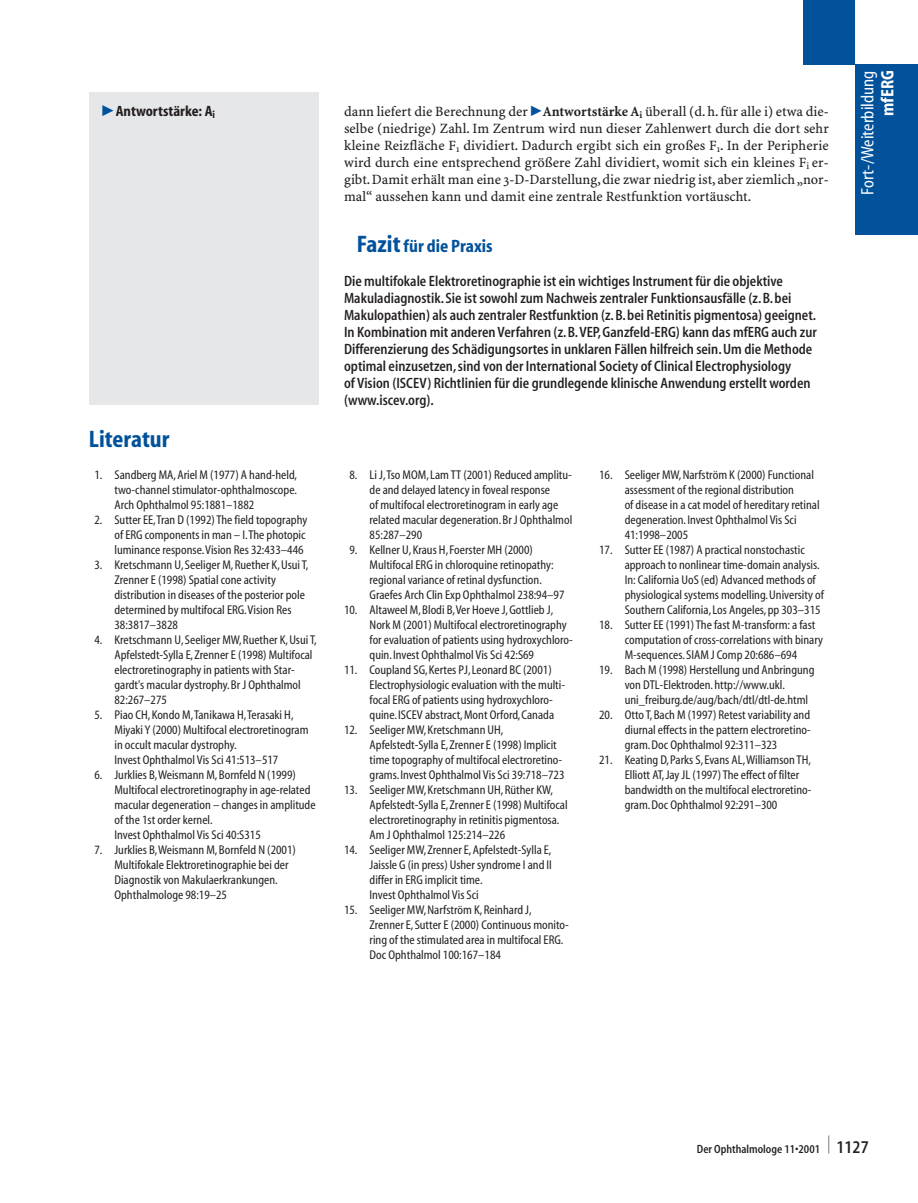
<style>
.page{position:relative;width:918px;height:1203px;background:#fff}
.page>*{position:absolute;margin:0;border:0;box-sizing:border-box;transform-origin:0 0}
.t1{font:700 condensed 24px "S Myriad";color:#01519b}
.t2{font:condensed 18px "S Myriad";color:#fff}
.t3{font:700 condensed 18px "S Myriad";color:#01519b}
.t4{font:700 condensed 18px "S Myriad";color:#fff}
.t5{font:600 condensed 15px/17px "S Myriad";color:#231f20}
.t6{font:700 condensed 15px "S Myriad";color:#231f20}
.t7{font:14.25px/17px "S Minion Plus";color:#231f20;text-align:justify}
.t8{font:condensed 12.75px/15px "S Myriad";color:#231f20}
.t9{font:600 condensed 12px "S Myriad";color:#231f20}
.s1{font-family:"Mathematical Pi Six";font-weight:400;font-stretch:normal;color:#01519b}
.s2{font-family:"Mathematical Pi Six";color:#01519b}
.s3{font-weight:700}
.s4{font-size:24px}
.s5{font-size:18px}
</style>
<div class="page">
<div style="left:855px;top:65px;width:63px;height:170px;background:#01519b"></div>
<div style="left:804px;top:0;width:51px;height:64px;background:#01519b"></div>
<div style="left:89px;top:92px;width:230px;height:313px;background:#e6e7e9"></div>
<p class="t6" style="left:102px;top:105px;width:115px"><span class="s1">-</span>Antwortstärke: A<sub>i</sub></p>
<h1 class="t1" style="left:89px;top:430px;width:82px">Literatur</h1>
<p class="t8" style="left:114px;top:467px;width:184px;text-align:justify;text-indent:-20px">1. Sandberg MA,Ariel M (1977) A hand-held, two-channel stimulator-ophthalmoscope.<br>Arch Ophthalmol 95:1881–1882</p>
<p class="t8" style="left:114px;top:512px;width:194px;text-indent:-20px">2. Sutter EE,Tran D (1992) The field topography of ERG components in man – I.The photopic luminance response.Vision Res 32:433–446</p>
<p class="t8" style="left:114px;top:557px;width:196px;text-indent:-20px">3. Kretschmann U,Seeliger M,Ruether K,Usui T, Zrenner E (1998) Spatial cone activity distribution in diseases of the posterior pole determined by multifocal ERG.Vision Res 38:3817–3828</p>
<p class="t8" style="left:114px;top:632px;width:204px;text-indent:-20px">4. Kretschmann U,Seeliger MW,Ruether K,Usui T, Apfelstedt-Sylla E,Zrenner E (1998) Multifocal electroretinography in patients with Star&shy;gardt's macular dystrophy.Br J Ophthalmol 82:267–275</p>
<p class="t8" style="left:114px;top:707px;width:196px;text-indent:-20px">5. Piao CH,Kondo M,Tanikawa H,Terasaki H, Miyaki Y (2000) Multifocal electroretinogram in occult macular dystrophy.<br>Invest Ophthalmol Vis Sci 41:513–517</p>
<p class="t8" style="left:114px;top:767px;width:203px;text-indent:-20px">6. Jurklies B,Weismann M,Bornfeld N (1999)<br>Multifocal electroretinography in age-related macular degeneration – changes in amplitude of the 1st order kernel.<br>Invest Ophthalmol Vis Sci 40:S315</p>
<p class="t8" style="left:114px;top:842px;width:183px;text-indent:-20px">7. Jurklies B,Weismann M,Bornfeld N (2001)<br>Multifokale Elektroretinographie bei der Diagnostik von Makulaerkrankungen.<br>Ophthalmologe 98:19–25</p>
<p class="t7" style="left:344px;top:104px;width:486px">dann liefert die Berechnung der <span class="s2">-</span><span class="s3">Antwortstärke A</span><sub>i</sub> überall (d. h. für alle i) etwa die&shy;selbe (niedrige) Zahl. Im Zentrum wird nun dieser Zahlenwert durch die dort sehr kleine Reizfläche F<sub>1</sub> dividiert. Dadurch ergibt sich ein großes F<sub>1</sub>. In der Peripherie wird durch eine entsprechend größere Zahl dividiert, womit sich ein kleines F<sub>i</sub> er&shy;gibt. Damit erhält man eine 3-D-Darstellung, die zwar niedrig ist, aber ziemlich „nor&shy;mal“ aussehen kann und damit eine zentrale Restfunktion vortäuscht.</p>
<h2 class="t3" style="left:357px;top:239px;width:137px"><span class="s4">Fazit</span> für die Praxis</h2>
<p class="t5" style="left:344px;top:274px;width:474px">Die multifokale Elektroretinographie ist ein wichtiges Instrument für die objektive Makuladiagnostik.Sie ist sowohl zum Nachweis zentraler Funktionsausfälle (z.B.bei Makulopathien) als auch zentraler Restfunktion (z.B.bei Retinitis pigmentosa) geeignet.<br>In Kombination mit anderen Verfahren (z.B.VEP, Ganzfeld-ERG) kann das mfERG auch zur Differenzierung des Schädigungsortes in unklaren Fällen hilfreich sein.Um die Methode optimal einzusetzen, sind von der International Society of Clinical Electrophysiology<br>of Vision (ISCEV) Richtlinien für die grundlegende klinische Anwendung erstellt worden (www.iscev.org).</p>
<p class="t8" style="left:370px;top:467px;width:204px;text-indent:-20px">8. Li J,Tso MOM,Lam TT (2001) Reduced amplitu&shy;de and delayed latency in foveal response<br>of multifocal electroretinogram in early age related macular degeneration.Br J Ophthalmol 85:287–290</p>
<p class="t8" style="left:370px;top:542px;width:196px;text-indent:-20px">9. Kellner U,Kraus H,Foerster MH (2000)<br>Multifocal ERG in chloroquine retinopathy: regional variance of retinal dysfunction.<br>Graefes Arch Clin Exp Ophthalmol 238:94–97</p>
<p class="t8" style="left:370px;top:602px;width:205px;text-indent:-26px">10. Altaweel M,Blodi B,Ver Hoeve J,Gottlieb J, Nork M (2001) Multifocal electroretinography for evaluation of patients using hydroxychloro&shy;quin.Invest Ophthalmol Vis Sci 42:S69</p>
<p class="t8" style="left:370px;top:662px;width:197px;text-indent:-26px">11. Coupland SG,Kertes PJ,Leonard BC (2001)<br>Electrophysiologic evaluation with the multi&shy;focal ERG of patients using hydroxychloro&shy;quine.ISCEV abstract,Mont Orford,Canada</p>
<p class="t8" style="left:370px;top:722px;width:196px;text-indent:-26px">12. Seeliger MW,Kretschmann UH, Apfelstedt-Sylla E,Zrenner E (1998) Implicit time topography of multifocal electroretino&shy;grams.Invest Ophthalmol Vis Sci 39:718–723</p>
<p class="t8" style="left:370px;top:782px;width:200px;text-indent:-26px">13. Seeliger MW,Kretschmann UH,Rüther KW, Apfelstedt-Sylla E,Zrenner E (1998) Multifocal electroretinography in retinitis pigmentosa.<br>Am J Ophthalmol 125:214–226</p>
<p class="t8" style="left:370px;top:842px;width:184px;text-indent:-26px">14. Seeliger MW,Zrenner E,Apfelstedt-Sylla E, Jaissle G (in press) Usher syndrome I and II differ in ERG implicit time.<br>Invest Ophthalmol Vis Sci</p>
<p class="t8" style="left:370px;top:902px;width:201px;text-indent:-26px">15. Seeliger MW,Narfström K,Reinhard J, Zrenner E,Sutter E (2000) Continuous monito&shy;ring of the stimulated area in multifocal ERG.<br>Doc Ophthalmol 100:167–184</p>
<p class="t8" style="left:625px;top:467px;width:196px;text-indent:-26px">16. Seeliger MW,Narfström K (2000) Functional assessment of the regional distribution<br>of disease in a cat model of hereditary retinal degeneration.Invest Ophthalmol Vis Sci 41:1998–2005</p>
<p class="t8" style="left:625px;top:542px;width:201px;text-indent:-26px">17. Sutter EE (1987) A practical nonstochastic approach to nonlinear time-domain analysis.<br>In: California UoS (ed) Advanced methods of physiological systems modelling.University of Southern California,Los Angeles,pp 303–315</p>
<p class="t8" style="left:625px;top:617px;width:200px;text-indent:-26px">18. Sutter EE (1991) The fast M-transform: a fast computation of cross-correlations with binary<br>M-sequences.SIAM J Comp 20:686–694</p>
<p class="t8" style="left:625px;top:662px;width:191px;text-indent:-26px">19. Bach M (1998) Herstellung und Anbringung von DTL-Elektroden.http://www.ukl. uni_freiburg.de/aug/bach/dtl/dtl-de.html</p>
<p class="t8" style="left:625px;top:707px;width:188px;text-align:justify;text-indent:-26px">20. Otto T,Bach M (1997) Retest variability and diurnal effects in the pattern electroretino&shy;gram.Doc Ophthalmol 92:311–323</p>
<p class="t8" style="left:625px;top:752px;width:188px;text-indent:-26px">21. Keating D,Parks S,Evans AL,Williamson TH, Elliott AT,Jay JL (1997) The effect of filter bandwidth on the multifocal electroretino&shy;gram.Doc Ophthalmol 92:291–300</p>
<h2 class="t2" style="left:857px;top:195px;width:126px;rotate:-90deg">Fort-/Weiterbildung</h2>
<h2 class="t4" style="left:881px;top:116px;width:47px;rotate:-90deg">mfERG</h2>
<p class="t9" style="left:697px;top:1144px;width:173px">Der Ophthalmologe 11•2001 <sup>|</sup> <span class="s5">1127</span></p>
</div>
